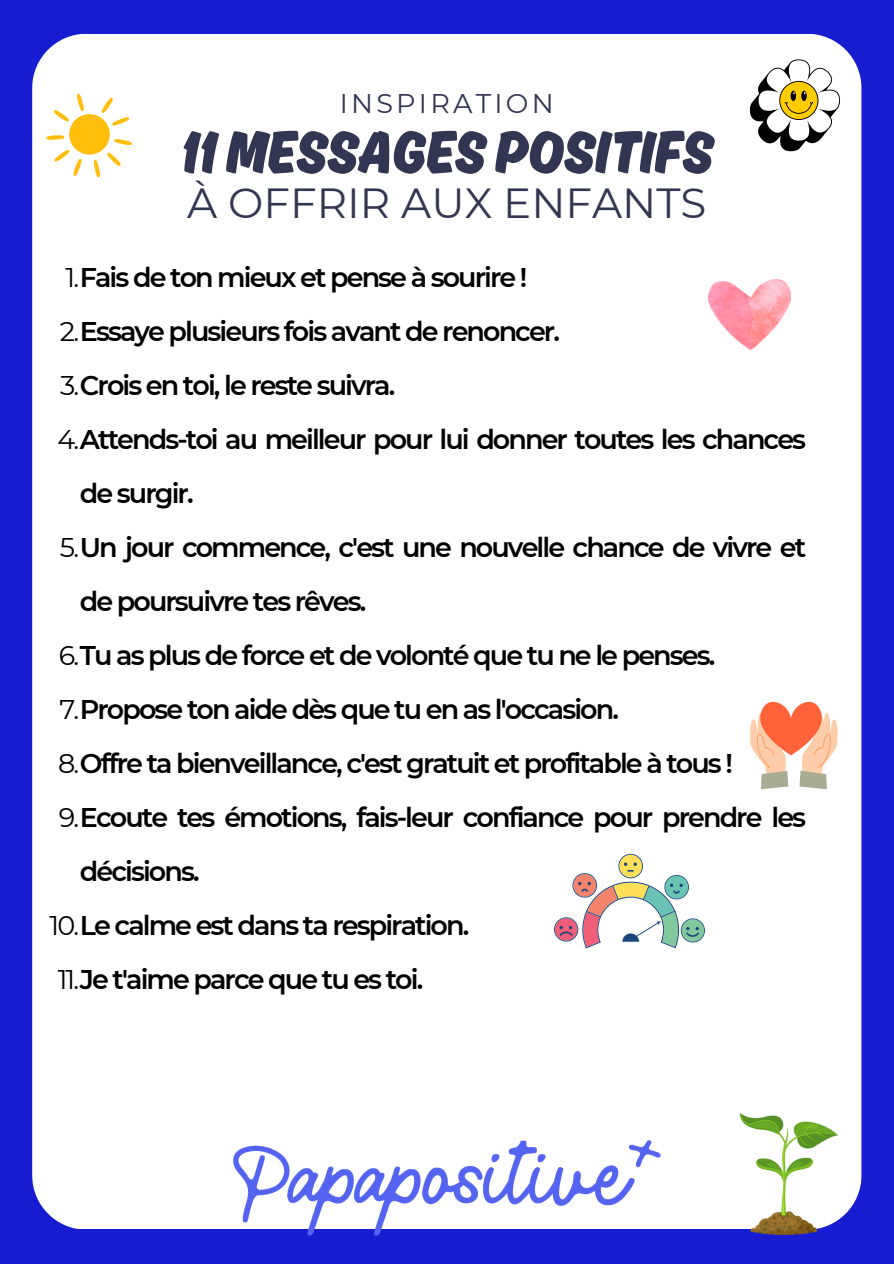
<style>
.page{position:relative;width:894px;height:1264px;background:#fff}
.page>*{position:absolute;margin:0;border:0;box-sizing:border-box;transform-origin:0 0}
.t1{font:700 63px "Ahkio";color:#333652}
.t2{font:42px "Montserrat";color:#333652}
.t3{font:600 27px "Montserrat";letter-spacing:-.07em;color:#000}
.t4{font:27px "Montserrat";letter-spacing:.12em;color:#333652}
.s1{font-weight:400}
</style>
<div class="page">
<div style="left:0;top:0;width:893px;height:1263px;background:#171cd1"></div>
<div style="left:32px;top:34px;width:829px;height:1194px;background:#fff;border-radius:54px"></div>
<img style="left:231px;top:1140px;width:431px;height:96px">
<img style="left:707px;top:278px;width:84px;height:72px">
<svg style="left:46px;top:93px;width:86px;height:85px"></svg>
<svg style="left:749px;top:59px;width:91px;height:92px"></svg>
<img style="left:740px;top:1113px;width:97px;height:121px">
<svg style="left:750px;top:701px;width:88px;height:88px"></svg>
<svg style="left:554px;top:853px;width:150px;height:95px"></svg>
<p class="t4" style="left:340px;top:87px;width:215px">INSPIRATION</p>
<h1 class="t1" style="left:181px;top:114px;width:533px">11MESSAGES POSITIFS</h1>
<h2 class="t2" style="left:187px;top:177px;width:520px">À OFFRIR AUX ENFANTS</h2>
<p class="t3" style="left:65px;top:260px;width:463px"><span class="s1">1.</span>Fais de ton mieux et pense à sourire !</p>
<p class="t3" style="left:60px;top:314px;width:501px"><span class="s1">2.</span>Essaye plusieurs fois avant de renoncer.</p>
<p class="t3" style="left:60px;top:368px;width:337px"><span class="s1">3.</span>Crois en toi, le reste suivra.</p>
<p class="t3" style="left:57px;top:422px;width:750px"><span class="s1">4.</span>Attends-toi au meilleur pour lui donner toutes les chances</p>
<p class="t3" style="left:80px;top:476px;width:115px">de surgir.</p>
<p class="t3" style="left:60px;top:530px;width:747px"><span class="s1">5.</span>Un jour commence, c'est une nouvelle chance de vivre et</p>
<p class="t3" style="left:80px;top:584px;width:288px">de poursuivre tes rêves.</p>
<p class="t3" style="left:59px;top:638px;width:657px"><span class="s1">6.</span>Tu as plus de force et de volonté que tu ne le penses.</p>
<p class="t3" style="left:59px;top:692px;width:561px"><span class="s1">7.</span>Propose ton aide dès que tu en as l'occasion.</p>
<p class="t3" style="left:58px;top:746px;width:676px"><span class="s1">8.</span>Offre ta bienveillance, c'est gratuit et profitable à tous !</p>
<p class="t3" style="left:59px;top:800px;width:748px"><span class="s1">9.</span>Ecoute tes émotions, fais-leur confiance pour prendre les</p>
<p class="t3" style="left:80px;top:854px;width:121px">décisions.</p>
<p class="t3" style="left:49px;top:908px;width:421px"><span class="s1">10.</span>Le calme est dans ta respiration.</p>
<p class="t3" style="left:58px;top:962px;width:367px"><span class="s1">11.</span>Je t'aime parce que tu es toi.</p>
</div>
